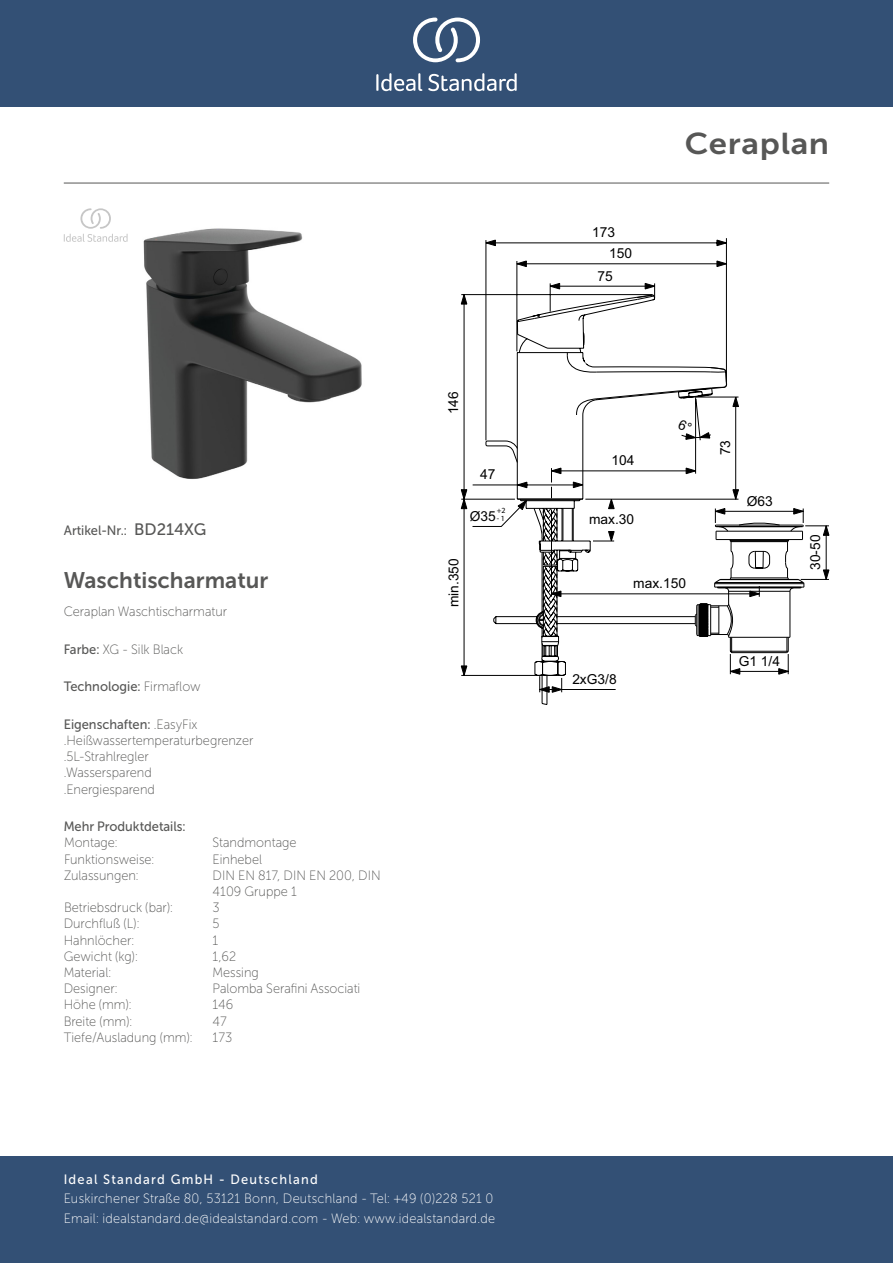
<style>
.page{position:relative;width:893px;height:1263px;background:#fff}
.page>*{position:absolute;margin:0;border:0;box-sizing:border-box;transform-origin:0 0}
._001_Produkttyp{font:30px "Museo Sans 700";letter-spacing:.02em;color:#575756;scale:1.1 1}
.t1{font:22.5px "Museo Sans Cyrl 700";color:#575756}
.t2{font:13.8px "Arial";color:#000}
.t3{font:13.5px/19.5px "Museo Sans Cyrl 100";letter-spacing:.02em;color:#fff;scale:.95 1}
.Features{font:13.5px/16.2px "Museo Sans Cyrl 100";color:#575756;scale:.95 1}
.Accreditations{font:13.5px/16.2px "Museo Sans Cyrl 100";color:#575756;scale:.95 1}
.Technology{font:13.5px "Museo Sans Cyrl 500";color:#575756;scale:.95 1}
.Designer{font:13.5px "Museo Sans Cyrl 100";color:#575756;scale:.95 1}
.t4{font:13.5px "Museo Sans Cyrl 500";letter-spacing:.1em;color:#fff;scale:.95 1}
.Marketing_Descriptio{font:13.5px "Museo Sans Cyrl 100";color:#575756;scale:.95 1}
.Operation_Type{font:13.5px "Museo Sans Cyrl 100";color:#575756;scale:.95 1}
.Depth__mm{font:13.5px "Museo Sans Cyrl 100";color:#575756;scale:.95 1}
.Mounting{font:13.5px "Museo Sans Cyrl 100";color:#575756;scale:.95 1}
.Operation_Pressure{font:13.5px "Museo Sans Cyrl 100";color:#575756;scale:.95 1}
.sku{font:13.5px "Museo Sans Cyrl 500";color:#575756;scale:.95 1}
.Colour{font:13.5px "Museo Sans Cyrl 100";color:#575756;scale:.95 1}
.Net_Weight__kg{font:13.5px "Museo Sans Cyrl 100";color:#575756;scale:.95 1}
.Material{font:13.5px "Museo Sans Cyrl 100";color:#575756;scale:.95 1}
.Flow_Rate__litre{font:13.5px "Museo Sans Cyrl 100";color:#575756;scale:.95 1}
.Width__mm{font:13.5px "Museo Sans Cyrl 100";color:#575756;scale:.95 1}
.Tap_Holes{font:13.5px "Museo Sans Cyrl 100";color:#575756;scale:.95 1}
.Height__mm{font:13.5px "Museo Sans Cyrl 100";color:#575756;scale:.95 1}
.t5{font:7.8px "Myriad Pro";color:#000}
.s1{font-size:16.5px}
.s2{font-family:"Museo Sans Cyrl 500"}
.s3{font-family:"Museo Sans Cyrl 100"}
</style>
<div class="page">
<div style="left:0;top:1157px;width:893px;height:106px;background:#335075"></div>
<div style="left:0;top:0;width:893px;height:107px;background:#335075"></div>
<svg style="left:428px;top:73px;width:89px;height:18px"></svg>
<svg style="left:376px;top:73px;width:46px;height:18px"></svg>
<svg style="left:413px;top:18px;width:67px;height:44px"></svg>
<hr style="left:64px;top:183px;width:765px;height:1px;background:#575756">
<svg style="left:485px;top:239px;width:242px;height:44px"></svg>
<svg style="left:805px;top:525px;width:24px;height:55px"></svg>
<img style="left:143px;top:228px;width:219px;height:251px">
<svg style="left:64px;top:208px;width:64px;height:34px"></svg>
<svg style="left:461px;top:283px;width:344px;height:394px"></svg>
<p class="sku" style="left:64px;top:523px;width:152px">Artikel-Nr.: <span class="s1">BD214XG</span></p>
<p class="t1" style="left:64px;top:567px;width:206px">Waschtischarmatur</p>
<p class="Marketing_Descriptio" style="left:64px;top:605px;width:173px">Ceraplan Waschtischarmatur</p>
<p class="Colour" style="left:64px;top:642px;width:127px"><span class="s2">Farbe:</span> XG - Silk Black</p>
<p class="Technology" style="left:64px;top:679px;width:146px">Technologie: <span class="s3">Firmaflow</span></p>
<p class="Features" style="left:64px;top:716px;width:201px"><span class="s2">Eigenschaften:</span> .EasyFix .Heißwassertemperaturbegrenzer .5L-Strahlregler<br>.Wassersparend<br>.Energiesparend</p>
<p class="Technology" style="left:64px;top:819px;width:130px">Mehr Produktdetails:</p>
<p class="Mounting" style="left:64px;top:835px;width:58px">Montage:</p>
<p class="Mounting" style="left:213px;top:835px;width:90px">Standmontage</p>
<p class="Operation_Type" style="left:64px;top:852px;width:96px">Funktionsweise:</p>
<p class="Operation_Type" style="left:213px;top:852px;width:53px">Einhebel</p>
<p class="Accreditations" style="left:64px;top:867px;width:80px">Zulassungen:</p>
<p class="Accreditations" style="left:213px;top:867px;width:178px">DIN EN 817, DIN EN 200, DIN<br>4109 Gruppe 1</p>
<p class="Operation_Pressure" style="left:64px;top:900px;width:116px">Betriebsdruck (bar):</p>
<p class="Operation_Pressure" style="left:213px;top:900px;width:9px">3</p>
<p class="Flow_Rate__litre" style="left:64px;top:916px;width:81px">Durchfluß (L):</p>
<p class="Flow_Rate__litre" style="left:213px;top:916px;width:9px">5</p>
<p class="Tap_Holes" style="left:64px;top:933px;width:76px">Hahnlöcher:</p>
<p class="Tap_Holes" style="left:213px;top:933px;width:8px">1</p>
<p class="Net_Weight__kg" style="left:64px;top:949px;width:79px">Gewicht (kg):</p>
<p class="Net_Weight__kg" style="left:213px;top:949px;width:26px">1,62</p>
<p class="Material" style="left:64px;top:965px;width:51px">Material:</p>
<p class="Material" style="left:213px;top:965px;width:50px">Messing</p>
<p class="Designer" style="left:64px;top:981px;width:58px">Designer:</p>
<p class="Designer" style="left:213px;top:981px;width:157px">Palomba Serafini Associati</p>
<p class="Height__mm" style="left:64px;top:997px;width:73px">Höhe (mm):</p>
<p class="Height__mm" style="left:213px;top:997px;width:23px">146</p>
<p class="Width__mm" style="left:64px;top:1014px;width:74px">Breite (mm):</p>
<p class="Width__mm" style="left:213px;top:1014px;width:16px">47</p>
<p class="Depth__mm" style="left:64px;top:1030px;width:137px">Tiefe/Ausladung (mm):</p>
<p class="Depth__mm" style="left:213px;top:1030px;width:22px">173</p>
<p class="t2" style="left:444px;top:414px;width:24px;rotate:-90deg">146</p>
<p class="t2" style="left:480px;top:465px;width:17px">47</p>
<p class="t5" style="left:497px;top:505px;width:10px">+2</p>
<p class="t5" style="left:497px;top:513px;width:10px">- 1</p>
<p class="t2" style="left:470px;top:506px;width:28px">Ø35</p>
<p class="t2" style="left:444px;top:607px;width:50px;rotate:-90deg">min.350</p>
<p class="t4" style="left:64px;top:1172px;width:269px">Ideal Standard GmbH - Deutschland</p>
<p class="t3" style="left:64px;top:1189px;width:456px">Euskirchener Straße 80, 53121 Bonn, Deutschland - Tel: +49 (0)228 521 0<br>Email: idealstandard.de@idealstandard.com - Web: www.idealstandard.de</p>
<p class="t2" style="left:592px;top:223px;width:24px">173</p>
<p class="t2" style="left:609px;top:244px;width:24px">150</p>
<p class="t2" style="left:598px;top:266px;width:17px">75</p>
<p class="_001_Produkttyp" style="left:685px;top:127px;width:133px">Ceraplan</p>
<p class="t2" style="left:611px;top:451px;width:24px">104</p>
<p class="t2" style="left:589px;top:510px;width:47px">max.30</p>
<p class="t2" style="left:716px;top:455px;width:17px;rotate:-90deg">73</p>
<p class="t2" style="left:747px;top:491px;width:28px">Ø63</p>
<p class="t2" style="left:806px;top:570px;width:37px;rotate:-90deg">30-50</p>
<p class="t2" style="left:633px;top:573px;width:54px">max.150</p>
<p class="t2" style="left:572px;top:670px;width:46px">2xG3/8</p>
<p class="t2" style="left:739px;top:651px;width:43px">G1 1/4</p>
</div>
